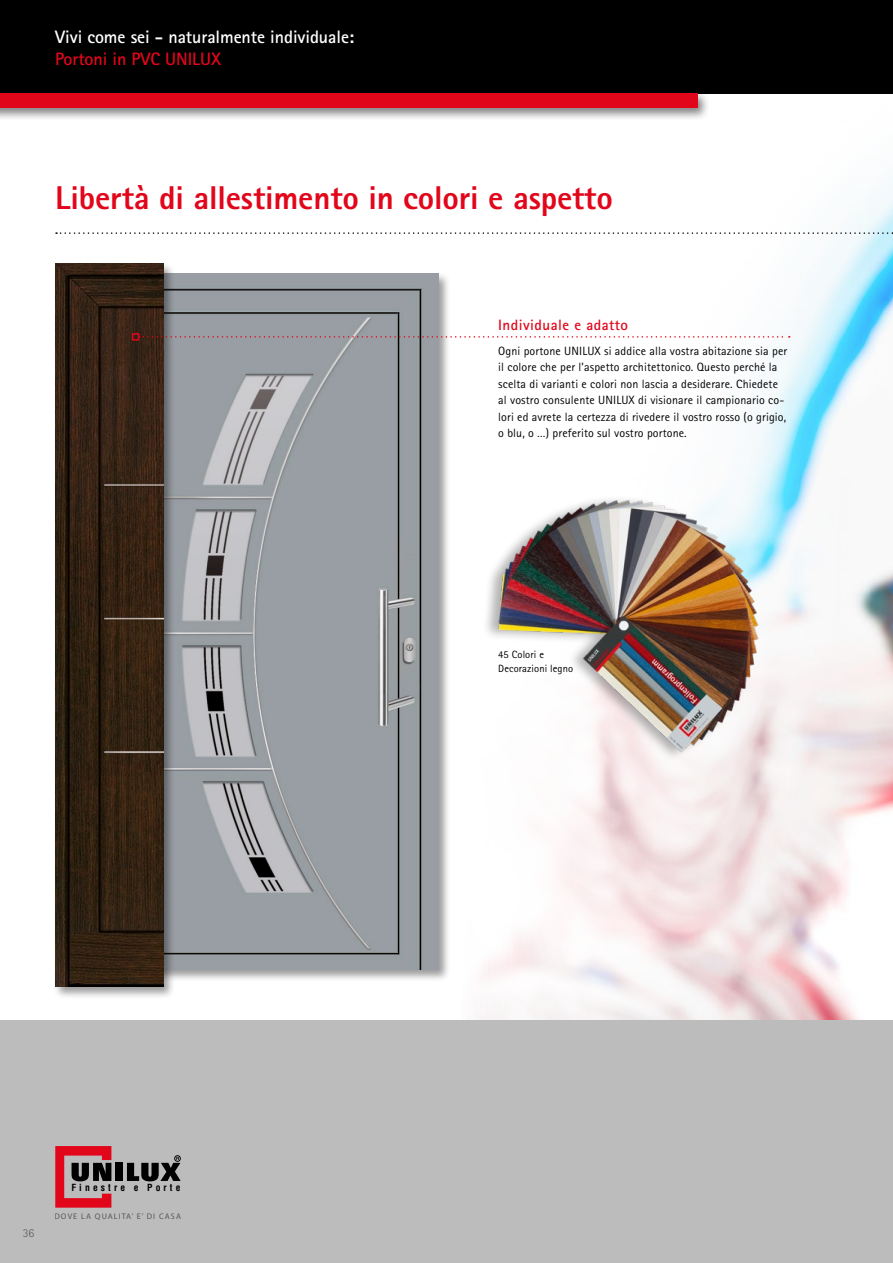
<style>
.page{position:relative;width:893px;height:1263px;background:#fff}
.page>*{position:absolute;margin:0;border:0;box-sizing:border-box;transform-origin:0 0}
.t1{font:800 33px "AT Rotis Sans Serif";letter-spacing:-.005em;color:#e2061b}
.t2{font:700 18px "AT Rotis Sans Serif";letter-spacing:-.005em;color:#fff}
.t3{font:700 18px "AT Rotis Sans Serif";letter-spacing:-.005em;color:#e2061b}
.t4{font:700 15px "AT Rotis Sans Serif";letter-spacing:.03em;color:#e2061b}
.t5{font:12px/16.5px "AT Rotis Sans Serif";letter-spacing:.01em;color:#000}
.t6{font:300 12px "AT Rotis Sans Serif";color:#575756}
.t7{font:10.5px/13.5px "AT Rotis Sans Serif";letter-spacing:.01em;color:#000}
.t8{font:700 condensed 9.6px "Helvetica";letter-spacing:.325em;color:#000}
.t9{font:700 8.1px "Rotis Sans Serif";letter-spacing:.13em;color:#575756}
</style>
<div class="page">
<img style="left:479px;top:176px;width:414px;height:844px">
<div style="left:0;top:1020px;width:893px;height:243px;background:#bcbcbc"></div>
<svg style="left:56px;top:232px;width:837px;height:2px"></svg>
<div style="left:71px;top:272px;width:380px;height:711px;background:#000;opacity:.4"></div>
<img style="left:176px;top:274px;width:262px;height:696px">
<div style="left:53px;top:262px;width:123px;height:737px;background:#000;opacity:.4"></div>
<img style="left:55px;top:264px;width:108px;height:722px">
<svg style="left:139px;top:336px;width:651px;height:2px"></svg>
<div style="left:132px;top:333px;width:7px;height:8px;border:2px solid #e2061b"></div>
<div style="left:0;top:0;width:893px;height:94px;background:#000"></div>
<div style="left:0;top:90px;width:710px;height:31px;background:#000;opacity:.5"></div>
<div style="left:0;top:94px;width:697px;height:14px;background:#e2061b"></div>
<svg style="left:55px;top:1146px;width:56px;height:62px"></svg>
<div style="left:116px;top:1163px;width:7px;height:18px;background:#000"></div>
<svg style="left:127px;top:1155px;width:54px;height:26px"></svg>
<img style="left:479px;top:482px;width:322px;height:276px">
<h2 class="t2" style="left:55px;top:26px;width:300px">Vivi come sei - naturalmente individuale:</h2>
<h2 class="t3" style="left:55px;top:47px;width:167px">Portoni in PVC UNILUX</h2>
<h1 class="t1" style="left:55px;top:176px;width:559px">Libertà di allestimento in colori e aspetto</h1>
<p class="t4" style="left:498px;top:315px;width:131px">Individuale e adatto</p>
<p class="t5" style="left:498px;top:342px;width:290px">Ogni portone UNILUX si addice alla vostra abitazione sia per il colore che per l’aspetto architettonico. Questo perché la scelta di varianti e colori non lascia a desiderare. Chiedete al vostro consulente UNILUX di visionare il campionario co&shy;lori ed avrete la certezza di rivedere il vostro rosso (o grigio, o blu, o …) preferito sul vostro portone.</p>
<p class="t7" style="left:498px;top:648px;width:76px">45 Colori e<br>Decorazioni legno</p>
<p class="t6" style="left:23px;top:1226px;width:13px">36</p>
<p class="t8" style="left:71px;top:1181px;width:111px">Finestre e Porte</p>
<p class="t9" style="left:54px;top:1211px;width:128px">DOVE LA QUALITA’ E’ DI CASA</p>
</div>
